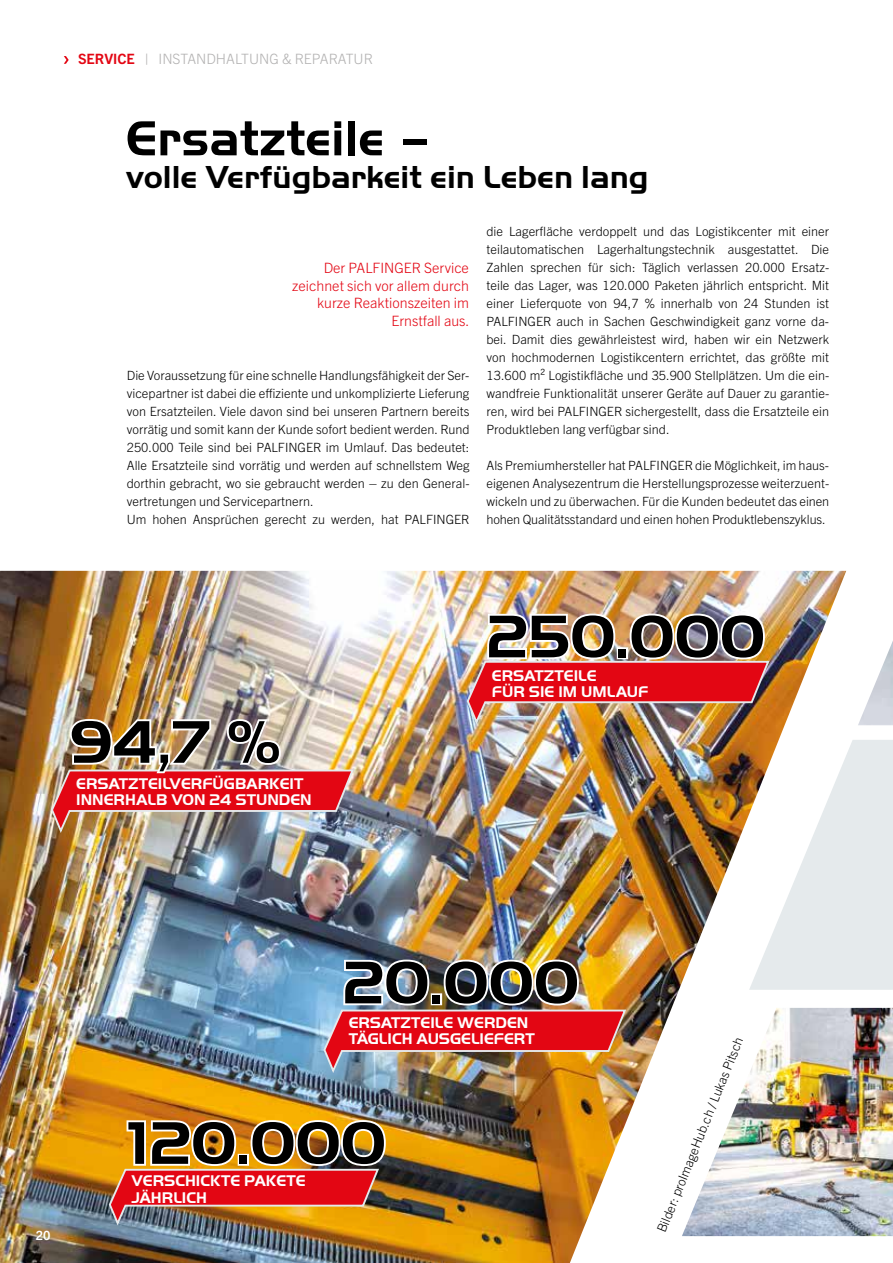
<style>
.page{position:relative;width:893px;height:1263px;background:#fff}
.page>*{position:absolute;margin:0;border:0;box-sizing:border-box;transform-origin:0 0}
.t1{font:700 62.4px "Palfinger Handel Gothic";color:#000}
.t2{font:700 51px "Palfinger Handel Gothic";color:#000}
.t3{font:700 33px "Palfinger Handel Gothic";color:#000}
.t4{font:700 16.05px/16px "Palfinger Handel Gothic";color:#fff}
.t5{font:300 14.25px/17.7px "Trade Gothic Next LT Pro";color:#e30613;text-align:right}
.t6{font:300 14.25px "Trade Gothic Next LT Pro";color:#b3b2b2}
.t7{font:300 12.75px/18px "Trade Gothic Next LT Pro";color:#000;text-align:justify}
.t8{font:700 12.75px "Trade Gothic Next LT Pro";color:#fff}
.s1{font-weight:700;color:#e30613}
</style>
<div class="page">
<img style="left:858px;top:641px;width:35px;height:84px">
<img style="left:0;top:571px;width:846px;height:692px">
<img style="left:465px;top:611px;width:306px;height:116px">
<img style="left:50px;top:716px;width:305px;height:119px">
<img style="left:322px;top:957px;width:306px;height:118px">
<img style="left:107px;top:1118px;width:281px;height:110px">
<svg style="left:749px;top:740px;width:144px;height:250px"></svg>
<img style="left:682px;top:1008px;width:211px;height:228px">
<svg style="left:64px;top:56px;width:5px;height:8px"></svg>
<p class="t6" style="left:78px;top:49px;width:296px"><span class="s1">SERVICE</span> | INSTANDHALTUNG &amp; REPARATUR</p>
<h2 class="t2" style="left:126px;top:110px;width:309px">Ersatzteile –</h2>
<h3 class="t3" style="left:126px;top:159px;width:524px">volle Verfügbarkeit ein Leben lang</h3>
<p class="t5" style="left:292px;top:258px;width:179px">Der PALFINGER Service zeichnet sich vor allem durch kurze Reaktionszeiten im<br>Ernstfall aus.</p>
<p class="t7" style="left:127px;top:365px;width:344px;text-align:left">Die Voraussetzung für eine schnelle Handlungsfähigkeit der Ser&shy;vicepartner ist dabei die effiziente und unkomplizierte Lieferung von Ersatzteilen. Viele davon sind bei unseren Partnern bereits vorrätig und somit kann der Kunde sofort bedient werden. Rund 250.000 Teile sind bei PALFINGER im Umlauf. Das bedeutet:<br>Alle Ersatzteile sind vorrätig und werden auf schnellstem Weg dorthin gebracht, wo sie gebraucht werden – zu den General&shy;vertretungen und Servicepartnern.<br>Um hohen Ansprüchen gerecht zu werden, hat PALFINGER</p>
<p class="t7" style="left:486px;top:221px;width:344px">die Lagerfläche verdoppelt und das Logistikcenter mit einer teilautomatischen Lagerhaltungstechnik ausgestattet. Die Zahlen sprechen für sich: Täglich verlassen 20.000 Ersatz&shy;teile das Lager, was 120.000 Paketen jährlich entspricht. Mit einer Lieferquote von 94,7 % innerhalb von 24 Stunden ist PALFINGER auch in Sachen Geschwindigkeit ganz vorne da&shy;bei. Damit dies gewährleistest wird, haben wir ein Netzwerk von hochmodernen Logistikcentern errichtet, das größte mit 13.600 m² Logistikfläche und 35.900 Stellplätzen. Um die ein&shy;wandfreie Funktionalität unserer Geräte auf Dauer zu garantie&shy;ren, wird bei PALFINGER sichergestellt, dass die Ersatzteile ein Produktleben lang verfügbar sind.</p>
<p class="t7" style="left:486px;top:455px;width:344px">Als Premiumhersteller hat PALFINGER die Möglichkeit, im haus&shy;eigenen Analysezentrum die Herstellungsprozesse weiterzuent&shy;wickeln und zu überwachen. Für die Kunden bedeutet das einen hohen Qualitätsstandard und einen hohen Produktlebenszyklus.</p>
<h1 class="t1" style="left:70px;top:707px;width:213px">94,7 %</h1>
<p class="t4" style="left:76px;top:776px;width:237px">ERSATZTEILVERFÜGBARKEIT<br>INNERHALB VON 24 STUNDEN</p>
<h1 class="t1" style="left:487px;top:601px;width:280px">250.000</h1>
<p class="t4" style="left:492px;top:667px;width:158px">ERSATZTEILE<br>FÜR SIE IM UMLAUF</p>
<p class="t8" style="left:36px;top:1226px;width:16px">20</p>
<h1 class="t1" style="left:343px;top:947px;width:238px">20.000</h1>
<p class="t4" style="left:349px;top:1015px;width:188px">ERSATZTEILE WERDEN<br>TÄGLICH AUSGELIEFERT</p>
<h1 class="t1" style="left:125px;top:1108px;width:263px">120.000</h1>
<p class="t4" style="left:131px;top:1173px;width:176px">VERSCHICKTE PAKETE<br>JÄHRLICH</p>
<p class="t7" style="left:652px;top:1228px;width:210px;rotate:-68deg">Bilder: proImageHub.ch / Lukas Pitsch</p>
</div>
